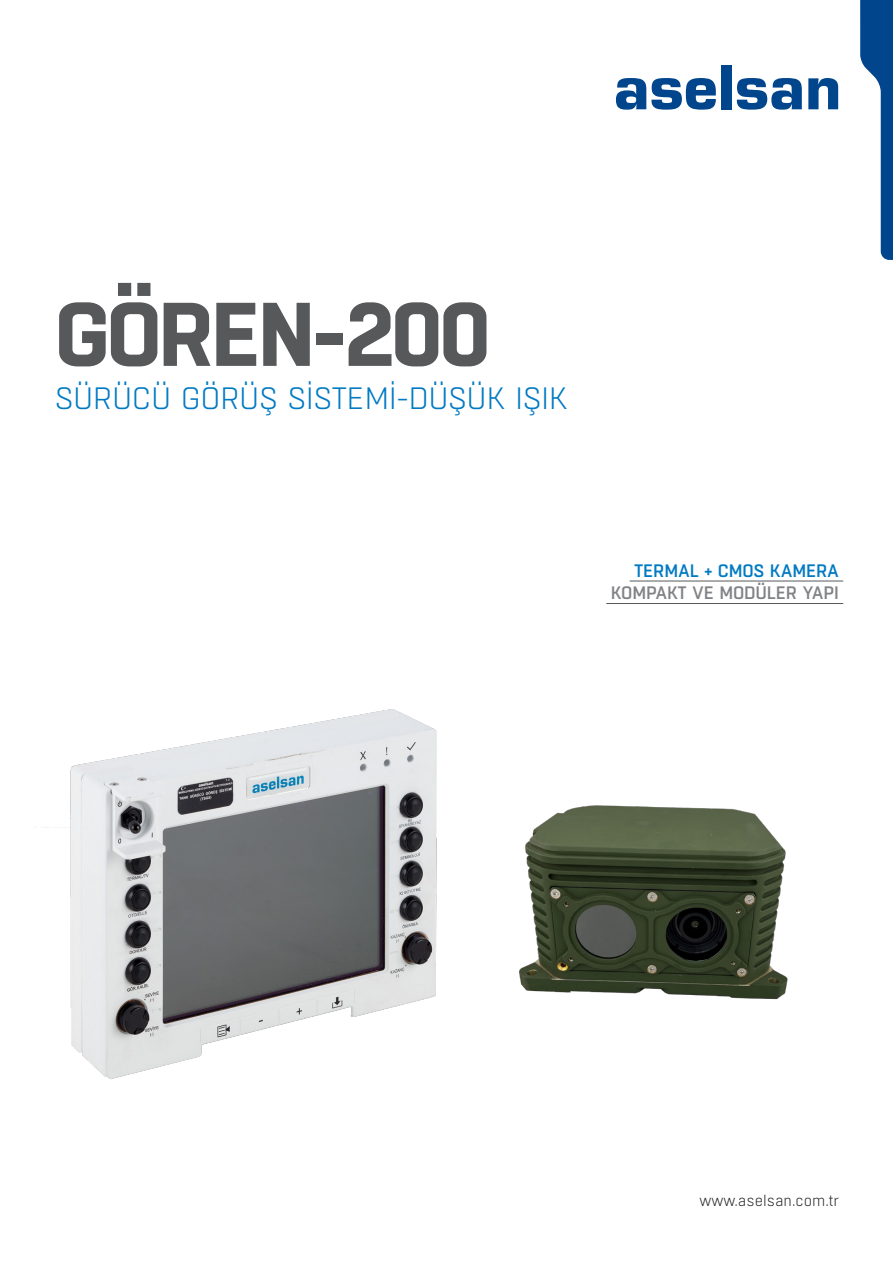
<style>
.page{position:relative;width:893px;height:1263px;background:#fff}
.page>*{position:absolute;margin:0;border:0;box-sizing:border-box;transform-origin:0 0}
.t1{font:700 90px "Boxed";letter-spacing:-.04em;color:#57585a}
.t2{font:300 30.9px "Boxed";letter-spacing:-.015em;color:#007ac2}
.t3{font:500 18px "Boxed";letter-spacing:-.01em;color:#808285}
.t4{font:500 18px "Boxed";letter-spacing:-.01em;color:#007ac2}
.t5{font:300 15px "Boxed";color:#231f20}
</style>
<div class="page">
<svg style="left:616px;top:78px;width:100px;height:32px"></svg>
<div style="left:721px;top:65px;width:10px;height:44px;background:#01468c"></div>
<svg style="left:737px;top:78px;width:65px;height:32px"></svg>
<svg style="left:808px;top:78px;width:30px;height:31px"></svg>
<svg style="left:860px;top:0;width:33px;height:260px"></svg>
<hr style="left:630px;top:581px;width:213px;height:1px;background:#57585a">
<hr style="left:606px;top:603px;width:237px;height:1px;background:#57585a">
<img style="left:45px;top:709px;width:743px;height:370px">
<p class="t1" style="left:55px;top:274px;width:438px">GÖREN-200</p>
<p class="t2" style="left:55px;top:379px;width:515px">SÜRÜCÜ GÖRÜŞ SİSTEMİ-DÜŞÜK IŞIK</p>
<p class="t4" style="left:634px;top:559px;width:206px">TERMAL + CMOS KAMERA</p>
<p class="t3" style="left:611px;top:582px;width:230px">KOMPAKT VE MODÜLER YAPI</p>
<p class="t5" style="left:700px;top:1191px;width:141px">www.aselsan.com.tr</p>
</div>
